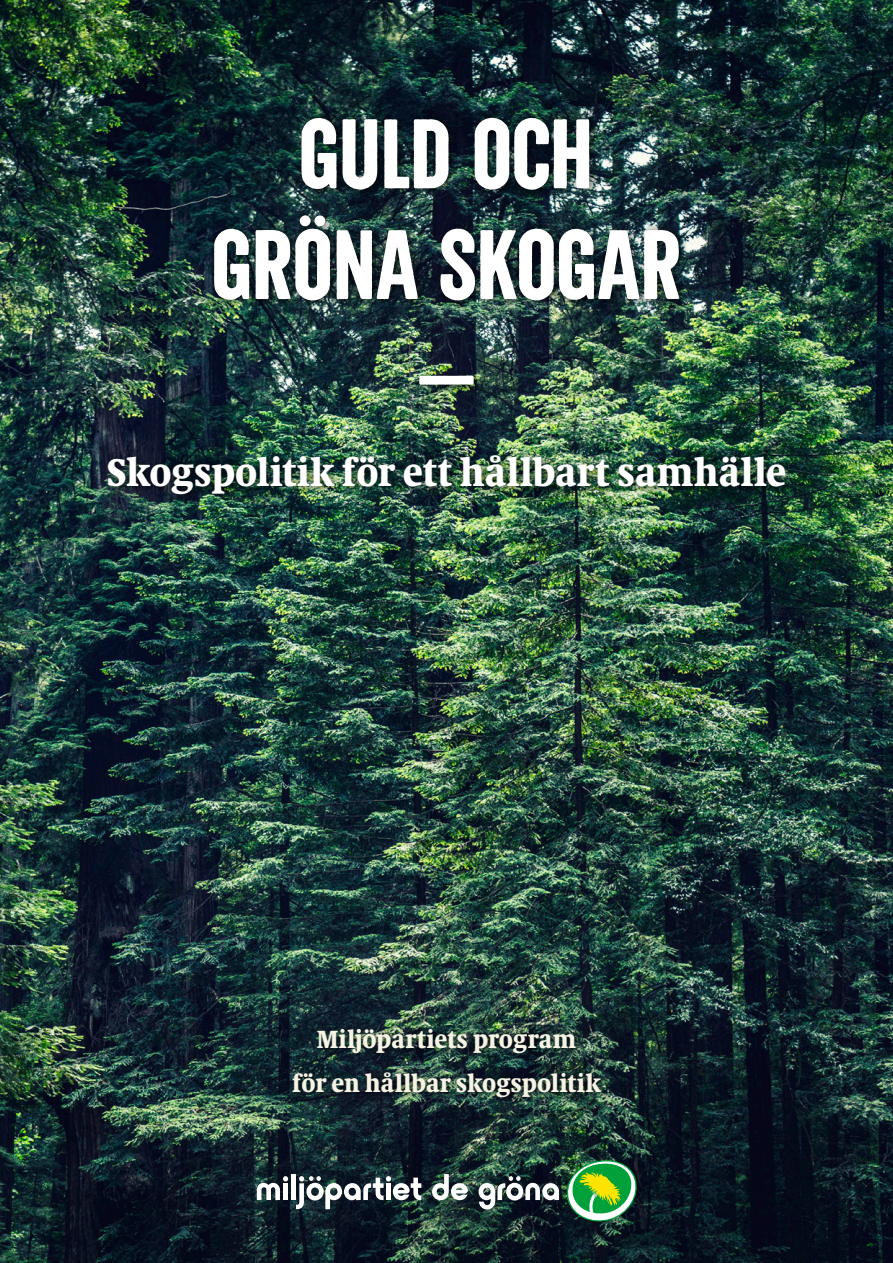
<style>
.page{position:relative;width:893px;height:1263px;background:#fff}
.page>*{position:absolute;margin:0;border:0;box-sizing:border-box;transform-origin:0 0}
.t1{font:116.7px/113.1px "MP Sans";letter-spacing:-.015em;color:#fff;text-align:center}
.t2{font:45.75px "MP Serif";letter-spacing:-.005em;color:#fff}
.t3{font:29.25px/43.8px "MP Serif";letter-spacing:-.005em;color:#f6f3e5;text-align:center}
</style>
<div class="page">
<img style="left:0;top:0;width:893px;height:1263px">
<div style="left:291px;top:1174px;width:5px;height:26px;background:#fff"></div>
<svg style="left:257px;top:1176px;width:31px;height:24px"></svg>
<svg style="left:296px;top:1176px;width:125px;height:33px"></svg>
<svg style="left:432px;top:1174px;width:36px;height:26px"></svg>
<img style="left:479px;top:1157px;width:161px;height:68px">
<div style="left:101px;top:111px;width:694px;height:393px;background:#000;opacity:.75"></div>
<div style="left:286px;top:1022px;width:324px;height:85px;background:#000;opacity:.75"></div>
<h1 class="t1" style="left:211px;top:95px;width:473px">GULD OCH<br>GRÖNA SKOGAR –</h1>
<h2 class="t2" style="left:107px;top:448px;width:681px">Skogspolitik för ett hållbart samhälle</h2>
<p class="t3" style="left:292px;top:1017px;width:310px">Miljöpartiets program<br>för en hållbar skogspolitik</p>
</div>
